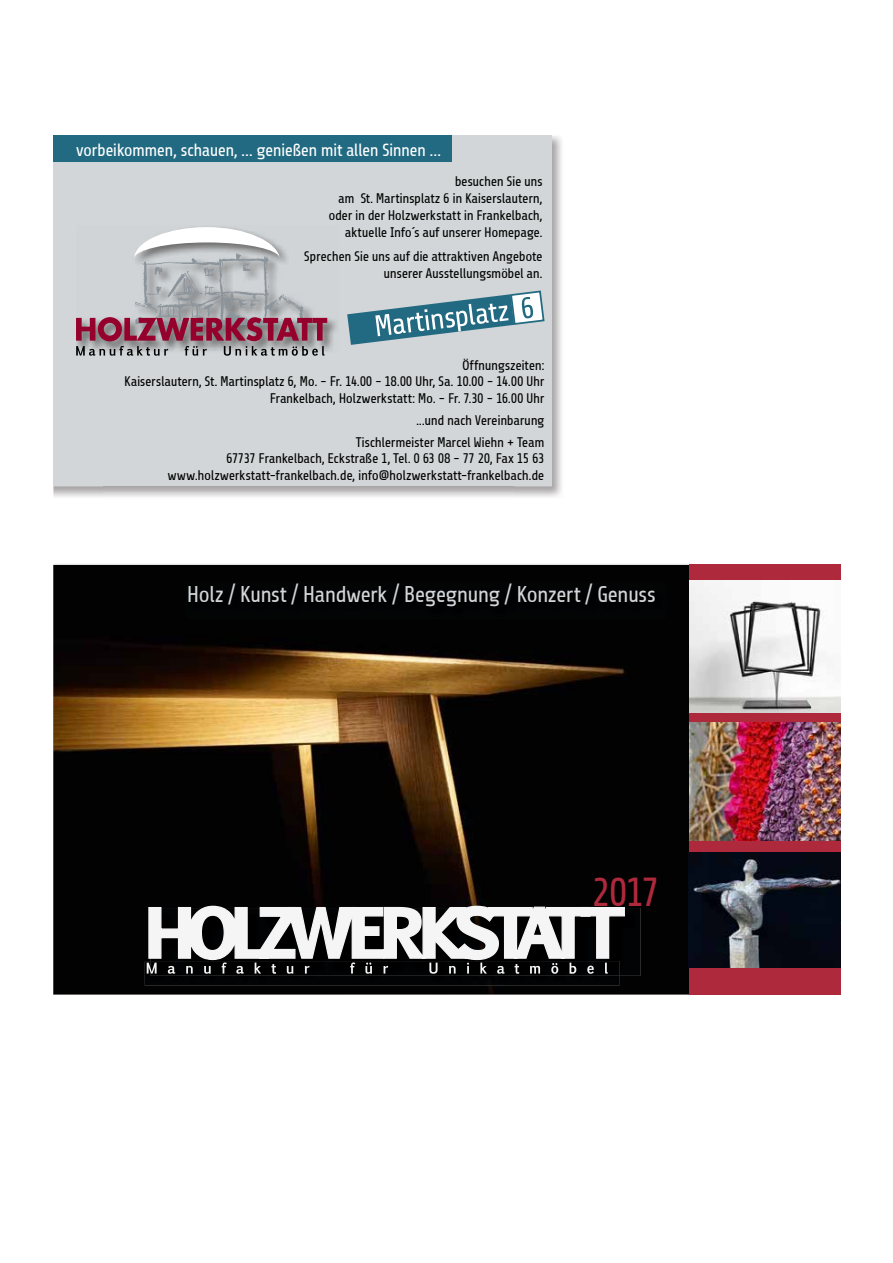
<style>
.page{position:relative;width:893px;height:1263px;background:#fff}
.page>*{position:absolute;margin:0;border:0;box-sizing:border-box;transform-origin:0 0}
.t1{font:40.35px "Share";color:#ae293c}
.t2{font:22.65px "Share";letter-spacing:-.035em;color:#d2d6d8}
.t3{font:17.7px "Share";letter-spacing:-.035em;color:#fff}
.t4{font:13.95px/17px "Share";letter-spacing:-.03em;color:#000;text-align:right}
</style>
<div class="page">
<img style="left:53px;top:486px;width:51px;height:11px">
<img style="left:513px;top:136px;width:49px;height:361px">
<div style="left:53px;top:136px;width:498px;height:350px;background:#d2d6d8"></div>
<img style="left:135px;top:246px;width:202px;height:105px">
<img style="left:136px;top:253px;width:168px;height:64px">
<svg style="left:134px;top:227px;width:146px;height:32px"></svg>
<svg style="left:76px;top:317px;width:251px;height:39px;background:#976676"></svg>
<svg style="left:347px;top:290px;width:198px;height:55px"></svg>
<div style="left:53px;top:136px;width:399px;height:26px;background:#226a81"></div>
<img style="left:103px;top:994px;width:551px;height:1px">
<img style="left:53px;top:565px;width:636px;height:429px">
<div style="left:187px;top:582px;width:479px;height:36px;background:#020304"></div>
<div style="left:689px;top:565px;width:151px;height:429px;background:#ae293c"></div>
<img style="left:689px;top:723px;width:151px;height:118px">
<img style="left:689px;top:580px;width:151px;height:132px">
<img style="left:689px;top:852px;width:151px;height:116px">
<img style="left:619px;top:908px;width:22px;height:68px">
<img style="left:145px;top:961px;width:474px;height:25px">
<img style="left:150px;top:974px;width:469px;height:2px">
<svg style="left:147px;top:905px;width:479px;height:69px"></svg>
<p class="t3" style="left:76px;top:141px;width:367px">vorbeikommen, schauen, … genießen mit allen Sinnen …</p>
<p class="t4" style="left:328px;top:173px;width:216px">besuchen Sie uns<br>am St. Martinsplatz 6 in Kaiserslautern, oder in der Holzwerkstatt in Frankelbach, aktuelle Info´s auf unserer Homepage.</p>
<p class="t4" style="left:304px;top:249px;width:240px">Sprechen Sie uns auf die attraktiven Angebote unserer Ausstellungsmöbel an.</p>
<p class="t4" style="left:124px;top:357px;width:422px">Öffnungszeiten:<br>Kaiserslautern, St. Martinsplatz 6, Mo. - Fr. 14.00 - 18.00 Uhr, Sa. 10.00 - 14.00 Uhr<br>Frankelbach, Holzwerkstatt: Mo. - Fr. 7.30 - 16.00 Uhr</p>
<p class="t4" style="left:356px;top:410px;width:190px;line-height:21.8px">...und nach Vereinbarung<br>Tischlermeister Marcel Wiehn + Team</p>
<p class="t4" style="left:168px;top:451px;width:378px">67737 Frankelbach, Eckstraße 1, Tel. 0 63 08 - 77 20, Fax 15 63 www.holzwerkstatt-frankelbach.de, info@holzwerkstatt-frankelbach.de</p>
<h2 class="t2" style="left:187px;top:583px;width:470px">Holz / Kunst / Handwerk / Begegnung / Konzert / Genuss</h2>
<h1 class="t1" style="left:592px;top:872px;width:70px">2017</h1>
</div>
